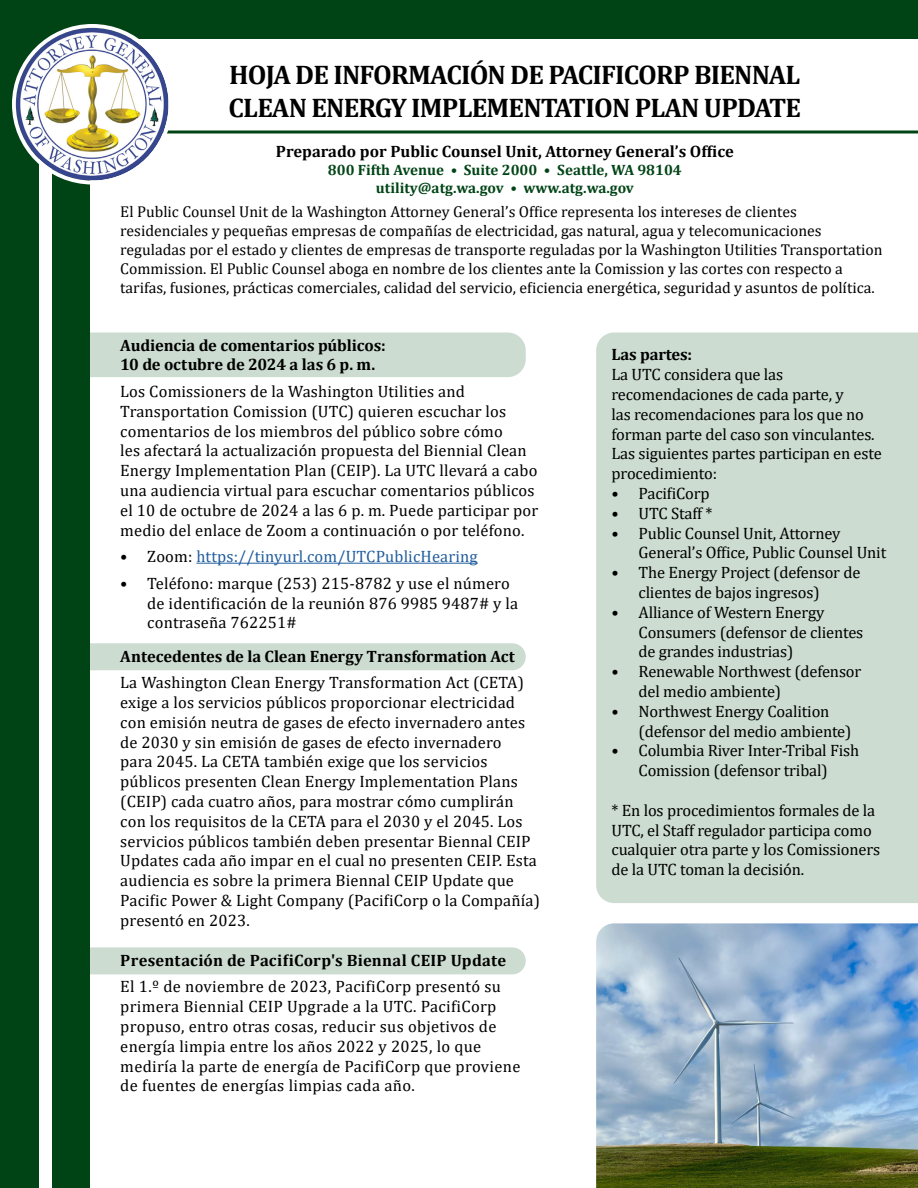
<style>
.page{position:relative;width:918px;height:1188px;background:#fff}
.page>*{position:absolute;margin:0;border:0;box-sizing:border-box;transform-origin:0 0}
.t1{font:700 27px/33px "Cambria";letter-spacing:-.03em;color:#000}
.t2{font:16.5px/19.8px "Cambria";letter-spacing:.01em;color:#000}
.t3{font:16.5px/19.8px "Cambria";letter-spacing:-.01em;color:#000}
.Heading_2{font:700 16.5px/19.8px "Cambria";color:#000}
.t4{font:16.5px "Cambria";letter-spacing:.01em;color:#215e9e}
.Main_Text{font:15.75px/18.9px "Cambria";color:#000}
.t5{font:700 15px "Cambria";color:#004416}
.s1{color:#000}
</style>
<div class="page">
<div style="left:596px;top:332px;width:322px;height:571px;background:#ccdcd1"></div>
<div style="left:72px;top:332px;width:454px;height:45px;background:#ccdcd1;border-radius:18px"></div>
<div style="left:72px;top:947px;width:454px;height:27px;background:#ccdcd1;border-radius:14px"></div>
<div style="left:72px;top:643px;width:454px;height:27px;background:#ccdcd1;border-radius:14px"></div>
<div style="left:0;top:0;width:918px;height:39px;background:#004416"></div>
<svg style="left:168px;top:130px;width:750px;height:4px;background:#3f7250"></svg>
<div style="left:0;top:1px;width:39px;height:1187px;background:#004416"></div>
<div style="left:52px;top:0;width:38px;height:1188px;background:#004416"></div>
<img style="left:16px;top:28px;width:152px;height:152px">
<div style="left:12px;top:24px;width:161px;height:160px;border:4px solid #fff;border-radius:50%"></div>
<hr style="left:196px;top:563px;width:282px;height:1px;background:#215e9e">
<img style="left:596px;top:923px;width:322px;height:265px">
<h1 class="t1" style="left:229px;top:58px;width:574px">HOJA DE INFORMACIÓN DE PACIFICORP BIENNAL<br>CLEAN ENERGY IMPLEMENTATION PLAN UPDATE</h1>
<p class="Heading_2" style="left:276px;top:141px;width:459px">Preparado por Public Counsel Unit, Attorney General’s Office</p>
<p class="t5" style="left:328px;top:159px;width:355px">800 Fifth Avenue • Suite 2000 • Seattle, WA 98104</p>
<p class="t5" style="left:376px;top:177px;width:259px">utility@atg.wa.gov • www.atg.wa.gov</p>
<p class="Main_Text" style="left:120px;top:202px;width:764px">El Public Counsel Unit de la Washington Attorney General’s Office representa los intereses de clientes residenciales y pequeñas empresas de compañías de electricidad, gas natural, agua y telecomunicaciones reguladas por el estado y clientes de empresas de transporte reguladas por la Washington Utilities Transportation Commission. El Public Counsel aboga en nombre de los clientes ante la Comission y las cortes con respecto a tarifas, fusiones, prácticas comerciales, calidad del servicio, eficiencia energética, seguridad y asuntos de política.</p>
<h1 class="Heading_2" style="left:120px;top:335px;width:267px">Audiencia de comentarios públicos:<br>10 de octubre de 2024 a las 6 p. m.</h1>
<p class="t2" style="left:120px;top:381px;width:420px">Los Comissioners de la Washington Utilities and Transportation Comission (UTC) quieren escuchar los comentarios de los miembros del público sobre cómo<br>les afectará la actualización propuesta del Biennial Clean Energy Implementation Plan (CEIP). La UTC llevará a cabo una audiencia virtual para escuchar comentarios públicos el 10 de octubre de 2024 a las 6 p. m. Puede participar por medio del enlace de Zoom a continuación o por teléfono.</p>
<p class="t4" style="left:120px;top:547px;width:359px"><span class="s1">• Zoom:</span> https://tinyurl.com/UTCPublicHearing</p>
<p class="t2" style="left:147px;top:573px;width:372px;text-indent:-27px">• Teléfono: marque (253) 215-8782 y use el número de identificación de la reunión 876 9985 9487# y la contraseña 762251#</p>
<h1 class="Heading_2" style="left:120px;top:646px;width:396px">Antecedentes de la Clean Energy Transformation Act</h1>
<p class="t2" style="left:120px;top:673px;width:421px">La Washington Clean Energy Transformation Act (CETA) exige a los servicios públicos proporcionar electricidad con emisión neutra de gases de efecto invernadero antes de 2030 y sin emisión de gases de efecto invernadero<br>para 2045. La CETA también exige que los servicios públicos presenten Clean Energy Implementation Plans (CEIP) cada cuatro años, para mostrar cómo cumplirán con los requisitos de la CETA para el 2030 y el 2045. Los servicios públicos también deben presentar Biennal CEIP Updates cada año impar en el cual no presenten CEIP. Esta audiencia es sobre la primera Biennal CEIP Update que Pacific Power &amp; Light Company (PacifiCorp o la Compañía) presentó en 2023.</p>
<h1 class="Heading_2" style="left:120px;top:950px;width:387px">Presentación de PacifiCorp's Biennal CEIP Update</h1>
<p class="t2" style="left:120px;top:977px;width:402px">El 1.º de noviembre de 2023, PacifiCorp presentó su primera Biennial CEIP Upgrade a la UTC. PacifiCorp propuso, entro otras cosas, reducir sus objetivos de energía limpia entre los años 2022 y 2025, lo que mediría la parte de energía de PacifiCorp que proviene de fuentes de energías limpias cada año.</p>
<p class="Heading_2" style="left:612px;top:344px;width:82px">Las partes:</p>
<p class="t3" style="left:612px;top:365px;width:272px">La UTC considera que las recomendaciones de cada parte, y<br>las recomendaciones para los que no forman parte del caso son vinculantes.<br>Las siguientes partes participan en este procedimiento:</p>
<p class="t3" style="left:612px;top:483px;width:100px">• PacifiCorp</p>
<p class="t3" style="left:612px;top:503px;width:102px">• UTC Staff *</p>
<p class="t3" style="left:639px;top:523px;width:249px;text-indent:-27px">• Public Counsel Unit, Attorney<br>General’s Office, Public Counsel Unit</p>
<p class="t3" style="left:639px;top:563px;width:223px;text-indent:-27px">• The Energy Project (defensor de clientes de bajos ingresos)</p>
<p class="t3" style="left:639px;top:602px;width:226px;text-indent:-27px">• Alliance of Western Energy<br>Consumers (defensor de clientes de grandes industrias)</p>
<p class="t3" style="left:639px;top:662px;width:224px;text-indent:-27px">• Renewable Northwest (defensor del medio ambiente)</p>
<p class="t3" style="left:639px;top:701px;width:214px;text-indent:-27px">• Northwest Energy Coalition (defensor del medio ambiente)</p>
<p class="t3" style="left:612px;top:741px;width:249px;text-align:center">• Columbia River Inter-Tribal Fish<br>Comission (defensor tribal)</p>
<p class="t3" style="left:612px;top:800px;width:270px">* En los procedimientos formales de la UTC, el Staff regulador participa como cualquier otra parte y los Comissioners de la UTC toman la decisión.</p>
</div>
